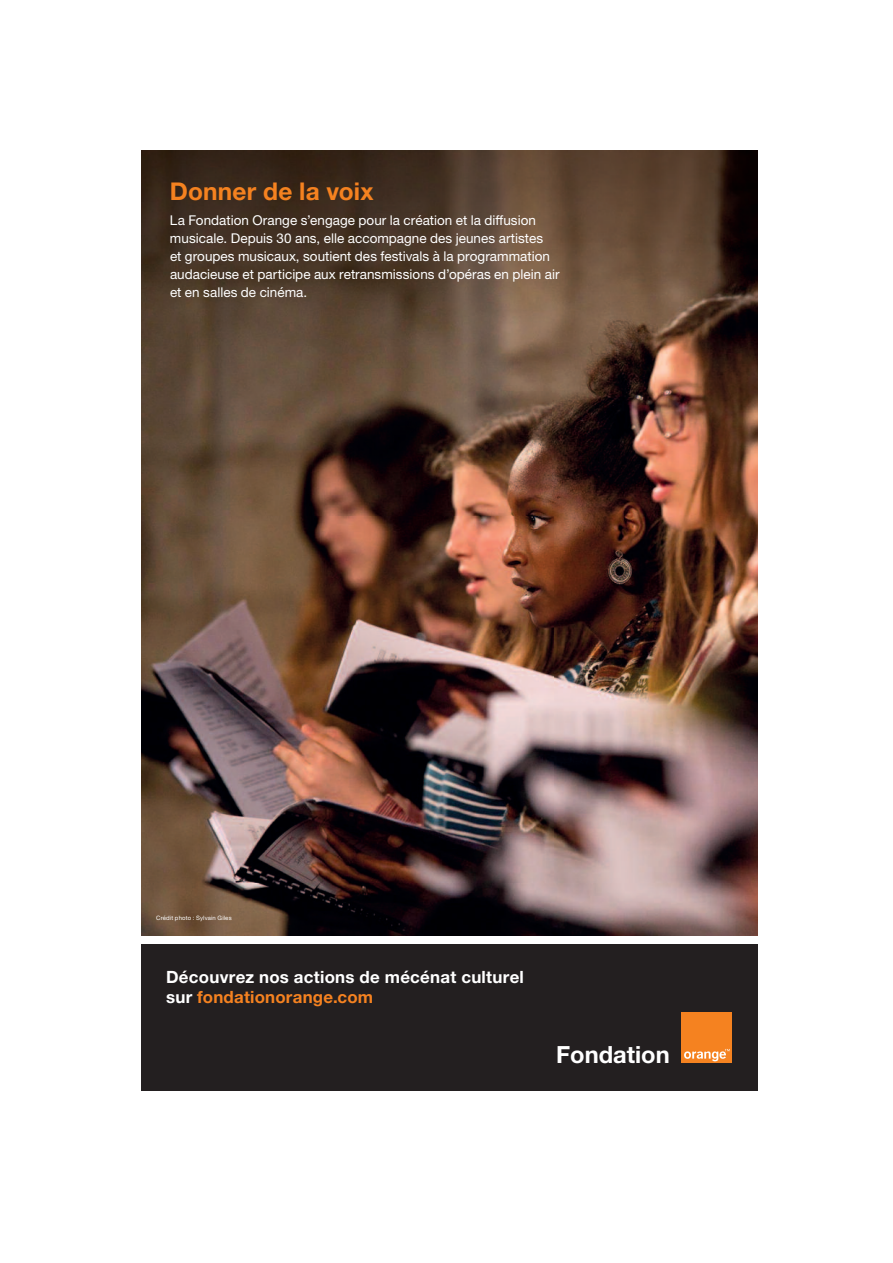
<style>
.page{position:relative;width:893px;height:1263px;background:#fff}
.page>*{position:absolute;margin:0;border:0;box-sizing:border-box;transform-origin:0 0}
.t1{font:700 24.45px "Helvetica Neue";letter-spacing:.005em;color:#f58220}
.t2{font:700 23.7px "Helvetica Neue";color:#fff}
.t3{font:700 16.95px/20.2px "Helvetica Neue";letter-spacing:.015em;color:#fff}
.t4{font:13.5px/18px "Helvetica Neue";color:#fff}
.t5{font:6px "Helvetica Neue";letter-spacing:.025em;color:#fff}
.s1{color:#f58220}
</style>
<div class="page">
<img style="left:141px;top:151px;width:617px;height:784px">
<div style="left:141px;top:945px;width:617px;height:146px;background:#231f20"></div>
<div style="left:681px;top:1012px;width:51px;height:51px;background:#f58220"></div>
<svg style="left:684px;top:1049px;width:46px;height:12px"></svg>
<h1 class="t1" style="left:170px;top:176px;width:205px">Donner de la voix</h1>
<p class="t4" style="left:170px;top:211px;width:391px">La Fondation Orange s’engage pour la création et la diffusion musicale. Depuis 30 ans, elle accompagne des jeunes artistes<br>et groupes musicaux, soutient des festivals à la programmation audacieuse et participe aux retransmissions d’opéras en plein air et en salles de cinéma.</p>
<p class="t5" style="left:156px;top:914px;width:77px">Crédit photo : Sylvain Giles</p>
<p class="t3" style="left:166px;top:966px;width:359px">Découvrez nos actions de mécénat culturel sur <span class="s1">fondationorange.com</span></p>
<h2 class="t2" style="left:556px;top:1036px;width:115px">Fondation</h2>
</div>
